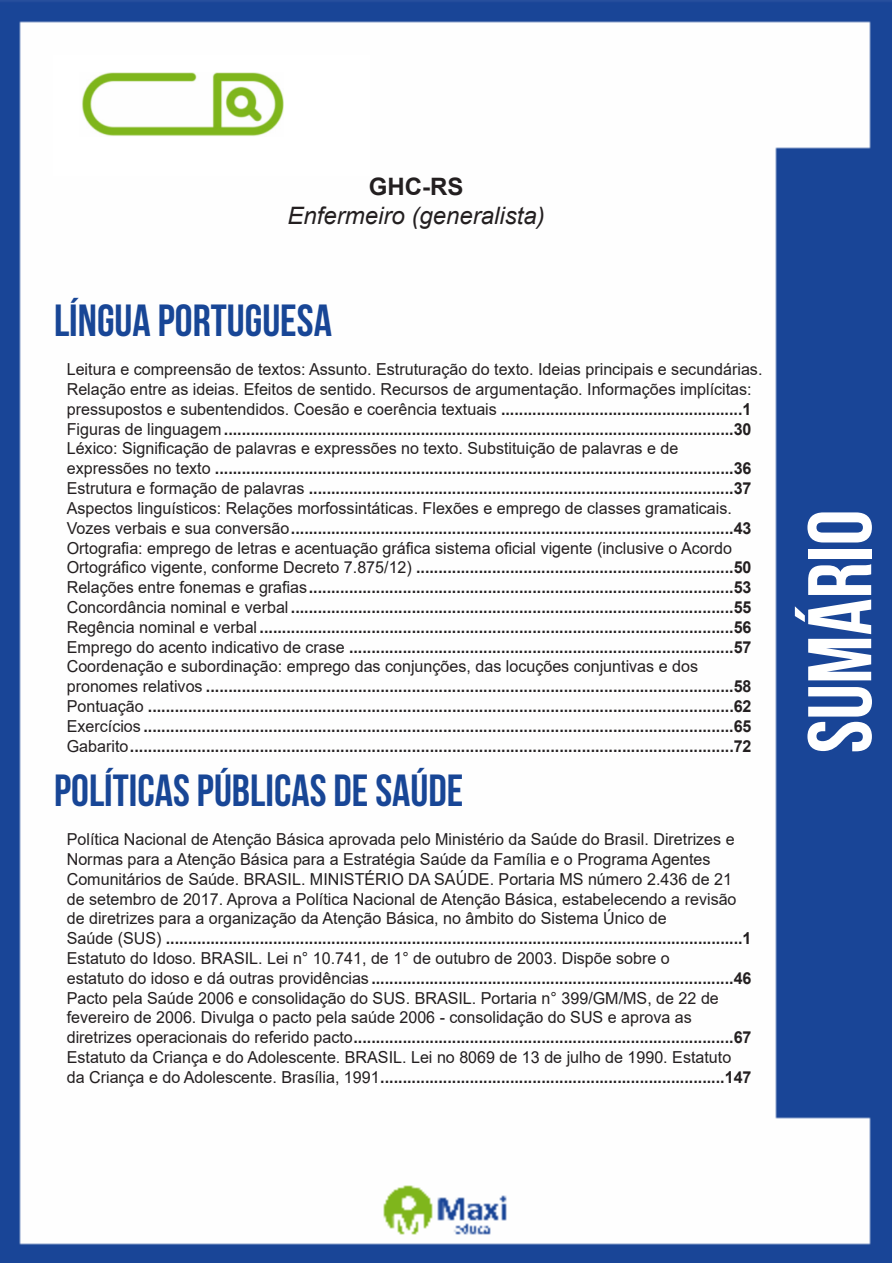
<style>
.page{position:relative;width:893px;height:1263px;background:#fff}
.page>*{position:absolute;margin:0;border:0;box-sizing:border-box;transform-origin:0 0}
.t1{font:700 90px "Bebas Neue";color:#fff}
.t2{font:700 45px "Bebas Neue";color:#184696}
.t3{font:italic 24px "Arial";color:#231f20}
.t4{font:700 24px "Arial";color:#231f20}
.TABULAÇÃO_BOLD{font:700 16.5px "Arial";color:#231f20}
.TABULAÇÃO_BOLD-2{font:16.5px/19.8px "Arial";color:#231f20}
.s1{font-weight:700}
.s2{font-weight:400}
</style>
<div class="page">
<img style="left:0;top:0;width:892px;height:1263px">
<div style="left:53px;top:55px;width:317px;height:121px;background:#fff"></div>
<img style="left:82px;top:72px;width:201px;height:64px">
<p class="t4" style="left:369px;top:170px;width:96px">GHC-RS</p>
<p class="t3" style="left:287px;top:200px;width:259px">Enfermeiro (generalista)</p>
<p class="t2" style="left:54px;top:295px;width:279px">LÍNGUA PORTUGUESA</p>
<p class="TABULAÇÃO_BOLD-2" style="left:67px;top:359px;width:697px">Leitura e compreensão de textos: Assunto. Estruturação do texto. Ideias principais e secundárias.<br>Relação entre as ideias. Efeitos de sentido. Recursos de argumentação. Informações implícitas: pressupostos e subentendidos. Coesão e coerência textuais <span class="s1">......................................................1</span></p>
<p class="TABULAÇÃO_BOLD" style="left:67px;top:417px;width:686px"><span class="s2">Figuras de linguagem</span> ..................................................................................................................30</p>
<p class="TABULAÇÃO_BOLD-2" style="left:67px;top:439px;width:613px">Léxico: Significação de palavras e expressões no texto. Substituição de palavras e de</p>
<p class="TABULAÇÃO_BOLD" style="left:67px;top:457px;width:686px"><span class="s2">expressões no texto</span> ....................................................................................................................36</p>
<p class="TABULAÇÃO_BOLD" style="left:67px;top:477px;width:686px"><span class="s2">Estrutura e formação de palavras</span> ...............................................................................................37</p>
<p class="TABULAÇÃO_BOLD-2" style="left:67px;top:498px;width:667px">Aspectos linguísticos: Relações morfossintáticas. Flexões e emprego de classes gramaticais.</p>
<p class="TABULAÇÃO_BOLD" style="left:67px;top:516px;width:686px"><span class="s2">Vozes verbais e sua conversão</span>...................................................................................................43</p>
<p class="TABULAÇÃO_BOLD-2" style="left:67px;top:538px;width:667px">Ortografia: emprego de letras e acentuação gráfica sistema oficial vigente (inclusive o Acordo</p>
<p class="TABULAÇÃO_BOLD" style="left:67px;top:556px;width:686px"><span class="s2">Ortográfico vigente, conforme Decreto 7.875/12)</span> .......................................................................50</p>
<p class="TABULAÇÃO_BOLD" style="left:67px;top:576px;width:686px"><span class="s2">Relações entre fonemas e grafias</span>...............................................................................................53</p>
<p class="TABULAÇÃO_BOLD" style="left:67px;top:595px;width:686px"><span class="s2">Concordância nominal e verbal</span> ...................................................................................................55</p>
<p class="TABULAÇÃO_BOLD" style="left:67px;top:615px;width:686px"><span class="s2">Regência nominal e verbal</span> ..........................................................................................................56</p>
<p class="TABULAÇÃO_BOLD" style="left:67px;top:635px;width:686px"><span class="s2">Emprego do acento indicativo de crase</span> ......................................................................................57</p>
<p class="TABULAÇÃO_BOLD-2" style="left:67px;top:656px;width:633px">Coordenação e subordinação: emprego das conjunções, das locuções conjuntivas e dos</p>
<p class="TABULAÇÃO_BOLD" style="left:67px;top:675px;width:686px"><span class="s2">pronomes relativos</span> ......................................................................................................................58</p>
<p class="TABULAÇÃO_BOLD" style="left:67px;top:694px;width:686px"><span class="s2">Pontuação</span> ...................................................................................................................................62</p>
<p class="TABULAÇÃO_BOLD" style="left:67px;top:714px;width:686px"><span class="s2">Exercícios</span> ....................................................................................................................................65</p>
<p class="TABULAÇÃO_BOLD" style="left:67px;top:734px;width:686px"><span class="s2">Gabarito</span>.......................................................................................................................................72</p>
<p class="t2" style="left:54px;top:765px;width:411px">POLÍTICAS PÚBLICAS DE SAÚDE</p>
<p class="TABULAÇÃO_BOLD-2" style="left:67px;top:829px;width:669px">Política Nacional de Atenção Básica aprovada pelo Ministério da Saúde do Brasil. Diretrizes e</p>
<p class="TABULAÇÃO_BOLD-2" style="left:67px;top:849px;width:645px">Normas para a Atenção Básica para a Estratégia Saúde da Família e o Programa Agentes</p>
<p class="TABULAÇÃO_BOLD-2" style="left:67px;top:869px;width:667px">Comunitários de Saúde. BRASIL. MINISTÉRIO DA SAÚDE. Portaria MS número 2.436 de 21</p>
<p class="TABULAÇÃO_BOLD-2" style="left:67px;top:889px;width:671px">de setembro de 2017. Aprova a Política Nacional de Atenção Básica, estabelecendo a revisão</p>
<p class="TABULAÇÃO_BOLD-2" style="left:67px;top:908px;width:601px">de diretrizes para a organização da Atenção Básica, no âmbito do Sistema Único de</p>
<p class="TABULAÇÃO_BOLD" style="left:67px;top:927px;width:686px"><span class="s2">Saúde (SUS)</span> .................................................................................................................................1</p>
<p class="TABULAÇÃO_BOLD-2" style="left:67px;top:948px;width:605px">Estatuto do Idoso. BRASIL. Lei n° 10.741, de 1° de outubro de 2003. Dispõe sobre o</p>
<p class="TABULAÇÃO_BOLD" style="left:67px;top:966px;width:686px"><span class="s2">estatuto do idoso e dá outras providências</span> .................................................................................46</p>
<p class="TABULAÇÃO_BOLD-2" style="left:67px;top:988px;width:654px">Pacto pela Saúde 2006 e consolidação do SUS. BRASIL. Portaria n° 399/GM/MS, de 22 de</p>
<p class="TABULAÇÃO_BOLD-2" style="left:67px;top:1007px;width:627px">fevereiro de 2006. Divulga o pacto pela saúde 2006 - consolidação do SUS e aprova as</p>
<p class="TABULAÇÃO_BOLD" style="left:67px;top:1026px;width:686px"><span class="s2">diretrizes operacionais do referido pacto</span>.....................................................................................67</p>
<p class="TABULAÇÃO_BOLD-2" style="left:67px;top:1047px;width:666px">Estatuto da Criança e do Adolescente. BRASIL. Lei no 8069 de 13 de julho de 1990. Estatuto</p>
<p class="TABULAÇÃO_BOLD" style="left:67px;top:1065px;width:686px"><span class="s2">da Criança e do Adolescente. Brasília, 1991</span>.............................................................................147</p>
<h1 class="t1" style="left:791px;top:753px;width:245px;rotate:-90deg">SUMÁRIO</h1>
</div>
